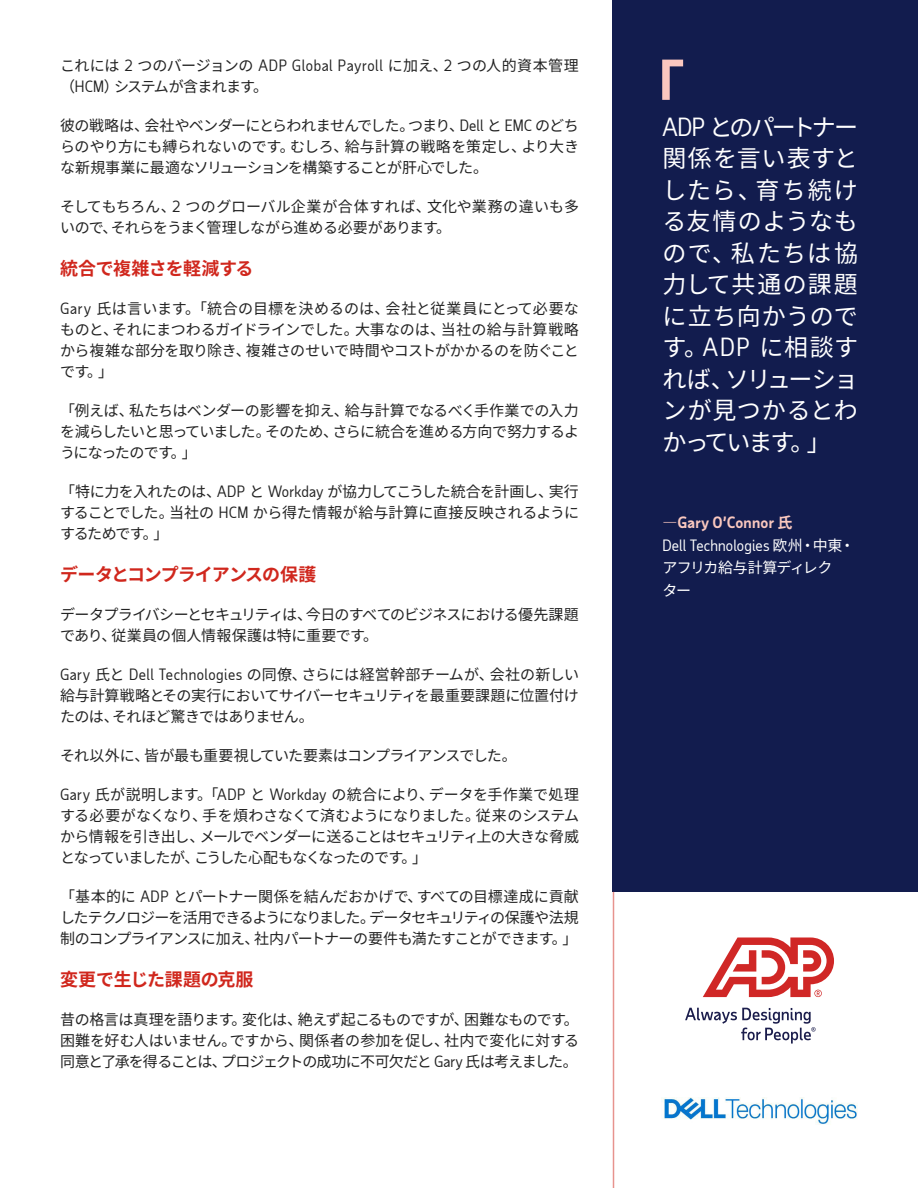
<style>
.page{position:relative;width:918px;height:1188px;background:#fff}
.page>*{position:absolute;margin:0;border:0;box-sizing:border-box;transform-origin:0 0}
.Accent_-_quote{font:700 63px "Noto Sans JP";color:#fac7bf}
.Accent_-_quote-2{font:24px/31.5px "Noto Sans JP";letter-spacing:.015em;color:#fff;text-align:justify}
.Second-level_heading{font:700 18px "Noto Sans JP";letter-spacing:-.03em;color:#d0271d}
.Second-level_heading-2{font:700 18px "Noto Sans JP";letter-spacing:-.06em;color:#d0271d}
.Body{font:15px/21px "Noto Sans JP";letter-spacing:-.035em;color:#222;text-align:justify}
.Body-2{font:15px/21px "Noto Sans JP";letter-spacing:-.01em;color:#222}
.Paragraph_Style_1{font:15px/22.5px "Noto Sans JP";letter-spacing:-.045em;color:#fff}
.Body-3{font:15px "Noto Sans JP";letter-spacing:-.055em;color:#222}
.s1{font-family:"Taub Sans"}
.s2{font-weight:700;color:#fac8bf}
.s3{font-family:"Taub Sans";font-weight:700;color:#fac8bf}
</style>
<div class="page">
<div style="left:613px;top:0;width:305px;height:892px;background:#121c4e"></div>
<svg style="left:685px;top:1008px;width:131px;height:36px"></svg>
<svg style="left:703px;top:938px;width:131px;height:59px"></svg>
<img style="left:661px;top:1098px;width:197px;height:26px">
<hr style="left:613px;top:892px;width:1px;height:296px;background:#d0271d">
<p class="Body" style="left:60px;top:56px;width:520px">これには <span class="s1">2</span> つのバージョンの <span class="s1">ADP Global Payroll</span> に加え、<span class="s1">2</span> つの人的資本管理（<span class="s1">HCM</span>）システムが含まれます。</p>
<p class="Body" style="left:60px;top:116px;width:521px">彼の戦略は、会社やベンダーにとらわれませんでした。つまり、<span class="s1">Dell</span> と <span class="s1">EMC</span> のどちらのやり方にも縛られないのです。むしろ、給与計算の戦略を策定し、より大きな新規事業に最適なソリューションを構築することが肝心でした。</p>
<p class="Body-2" style="left:60px;top:197px;width:521px">そしてもちろん、<span class="s1">2</span> つのグローバル企業が合体すれば、文化や業務の違いも多いので、それらをうまく管理しながら進める必要があります。</p>
<p class="Second-level_heading" style="left:60px;top:258px;width:195px">統合で複雑さを軽減する</p>
<p class="Body" style="left:60px;top:299px;width:520px"><span class="s1">Gary</span> 氏は言います。「統合の目標を決めるのは、会社と従業員にとって必要なものと、それにまつわるガイドラインでした。大事なのは、当社の給与計算戦略から複雑な部分を取り除き、複雑さのせいで時間やコストがかかるのを防ぐことです。」</p>
<p class="Body" style="left:60px;top:401px;width:521px">「例えば、私たちはベンダーの影響を抑え、給与計算でなるべく手作業での入力を減らしたいと思っていました。そのため、さらに統合を進める方向で努力するようになったのです。」</p>
<p class="Body" style="left:60px;top:482px;width:521px">「特に力を入れたのは、<span class="s1">ADP</span> と <span class="s1">Workday</span> が協力してこうした統合を計画し、実行することでした。当社の <span class="s1">HCM</span> から得た情報が給与計算に直接反映されるようにするためです。」</p>
<p class="Second-level_heading-2" style="left:60px;top:564px;width:258px">データとコンプライアンスの保護</p>
<p class="Body" style="left:60px;top:605px;width:520px">データプライバシーとセキュリティは、今日のすべてのビジネスにおける優先課題であり、従業員の個人情報保護は特に重要です。</p>
<p class="Body" style="left:60px;top:665px;width:521px"><span class="s1">Gary</span> 氏と <span class="s1">Dell Technologies</span> の同僚、さらには経営幹部チームが、会社の新しい給与計算戦略とその実行においてサイバーセキュリティを最重要課題に位置付けたのは、それほど驚きではありません。</p>
<p class="Body-3" style="left:60px;top:747px;width:458px">それ以外に、皆が最も重要視していた要素はコンプライアンスでした。</p>
<p class="Body" style="left:60px;top:785px;width:521px"><span class="s1">Gary</span> 氏が説明します。「<span class="s1">ADP</span> と <span class="s1">Workday</span> の統合により、データを手作業で処理する必要がなくなり、手を煩わさなくて済むようになりました。従来のシステムから情報を引き出し、メールでベンダーに送ることはセキュリティ上の大きな脅威となっていましたが、こうした心配もなくなったのです。」</p>
<p class="Body" style="left:60px;top:887px;width:520px">「基本的に <span class="s1">ADP</span> とパートナー関係を結んだおかげで、すべての目標達成に貢献したテクノロジーを活用できるようになりました。データセキュリティの保護や法規制のコンプライアンスに加え、社内パートナーの要件も満たすことができます。」</p>
<p class="Second-level_heading" style="left:60px;top:969px;width:195px">変更で生じた課題の克服</p>
<p class="Body" style="left:60px;top:1010px;width:521px">昔の格言は真理を語ります。変化は、絶えず起こるものですが、困難なものです。困難を好む人はいません。ですから、関係者の参加を促し、社内で変化に対する同意と了承を得ることは、プロジェクトの成功に不可欠だと <span class="s1">Gary</span> 氏は考えました。</p>
<p class="Accent_-_quote" style="left:622px;top:55px;width:64px">「</p>
<p class="Accent_-_quote-2" style="left:662px;top:112px;width:197px"><span class="s1">ADP</span> とのパートナー関係を言い表すとしたら、育ち続ける友情のようなもので、私たちは協力して共通の課題に立ち向かうのです。<span class="s1">ADP</span> に相談すれば、ソリューションが見つかるとわかっています。」</p>
<p class="Paragraph_Style_1" style="left:662px;top:512px;width:194px"><span class="s2">―</span><span class="s3">Gary O’Connor</span> <span class="s2">氏<br></span><span class="s1">Dell Technologies</span> 欧州・中東・アフリカ給与計算ディレク<br>ター</p>
</div>
